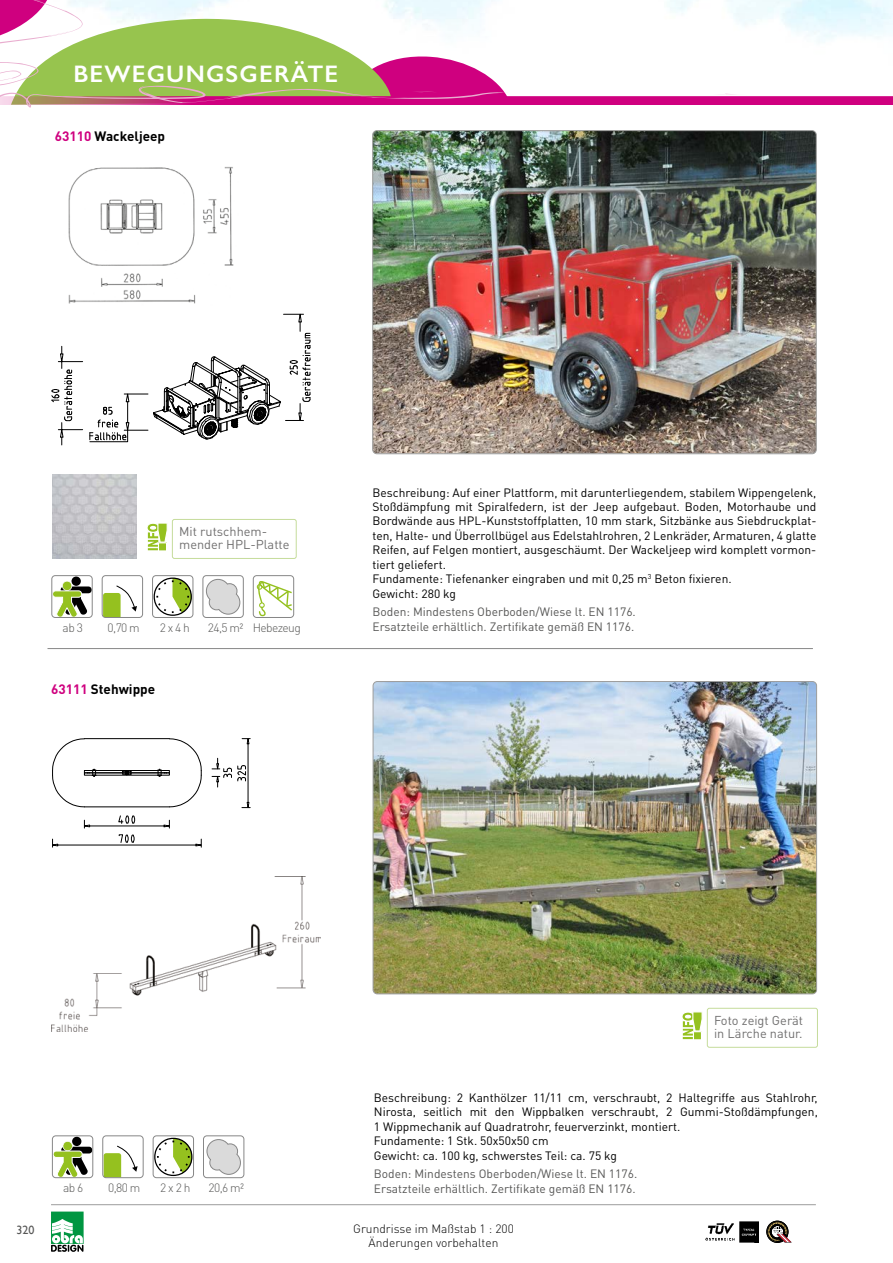
<style>
.page{position:relative;width:893px;height:1263px;background:#fff}
.page>*{position:absolute;margin:0;border:0;box-sizing:border-box;transform-origin:0 0}
.t1{font:600 24px "Gill Sans";letter-spacing:.05em;color:#fff}
.t2{font:700 13.5px "DIN Pro";color:#000}
.t3{font:12.75px/13.5px "DIN Pro";color:#706f6f}
.t4{font:12px/14.4px "DIN Pro";color:#000}
.t5{font:12px/14.4px "DIN Pro";color:#575756}
.t6{font:300 12px/14.4px "DIN Pro";color:#000;text-align:center}
.t7{font:300 12px "DIN Pro";letter-spacing:-.05em;color:#575756}
.t8{font:12px "Gill Sans";color:#575756}
.s1{color:#cf007f}
</style>
<div class="page">
<img style="left:706px;top:1221px;width:53px;height:21px">
<svg style="left:767px;top:1221px;width:24px;height:22px"></svg>
<hr style="left:51px;top:1204px;width:765px;height:1px;background:#9d9d9c">
<div style="left:72px;top:576px;width:9px;height:10px;background:#000;border-radius:50%"></div>
<svg style="left:53px;top:581px;width:38px;height:35px"></svg>
<div style="left:51px;top:575px;width:42px;height:43px;border:1px solid #878787;border-radius:3px"></div>
<svg style="left:104px;top:585px;width:33px;height:31px"></svg>
<div style="left:102px;top:575px;width:41px;height:43px;border:1px solid #878787;border-radius:3px"></div>
<svg style="left:154px;top:577px;width:37px;height:39px"></svg>
<div style="left:152px;top:575px;width:41px;height:43px;border:1px solid #878787;border-radius:3px"></div>
<svg style="left:206px;top:579px;width:35px;height:36px"></svg>
<div style="left:203px;top:575px;width:41px;height:43px;border:1px solid #878787;border-radius:3px"></div>
<svg style="left:257px;top:581px;width:35px;height:35px"></svg>
<div style="left:253px;top:575px;width:41px;height:43px;border:1px solid #878787;border-radius:3px"></div>
<img style="left:374px;top:131px;width:442px;height:322px">
<div style="left:372px;top:130px;width:444px;height:324px;border:1px solid #9d9d9c;border-radius:4px"></div>
<div style="left:72px;top:1137px;width:9px;height:9px;background:#000;border-radius:50%"></div>
<svg style="left:52px;top:1141px;width:40px;height:37px"></svg>
<div style="left:52px;top:1135px;width:41px;height:43px;border:1px solid #878787;border-radius:3px"></div>
<svg style="left:104px;top:1145px;width:34px;height:31px"></svg>
<div style="left:102px;top:1135px;width:42px;height:43px;border:1px solid #878787;border-radius:3px"></div>
<svg style="left:155px;top:1138px;width:37px;height:38px"></svg>
<div style="left:153px;top:1135px;width:41px;height:43px;border:1px solid #878787;border-radius:3px"></div>
<svg style="left:206px;top:1139px;width:35px;height:36px"></svg>
<div style="left:203px;top:1135px;width:41px;height:43px;border:1px solid #878787;border-radius:3px"></div>
<hr style="left:48px;top:648px;width:765px;height:1px;background:#878787">
<img style="left:373px;top:681px;width:444px;height:313px">
<div style="left:373px;top:681px;width:444px;height:313px;border:1px solid #9d9d9c;border-radius:4px"></div>
<img style="left:52px;top:876px;width:268px;height:155px">
<svg style="left:51px;top:346px;width:32px;height:99px"></svg>
<svg style="left:89px;top:313px;width:222px;height:129px"></svg>
<hr style="left:58px;top:845px;width:138px;height:1px;background:#000">
<svg style="left:52px;top:839px;width:6px;height:8px"></svg>
<svg style="left:195px;top:839px;width:7px;height:8px"></svg>
<svg style="left:119px;top:834px;width:15px;height:9px"></svg>
<hr style="left:90px;top:826px;width:74px;height:1px;background:#000">
<svg style="left:83px;top:820px;width:7px;height:8px"></svg>
<svg style="left:164px;top:820px;width:6px;height:8px"></svg>
<svg style="left:118px;top:815px;width:17px;height:9px"></svg>
<hr style="left:248px;top:744px;width:1px;height:58px;background:#000">
<svg style="left:242px;top:738px;width:8px;height:6px"></svg>
<svg style="left:242px;top:802px;width:8px;height:7px"></svg>
<svg style="left:212px;top:758px;width:34px;height:29px"></svg>
<div style="left:84px;top:770px;width:86px;height:3px;border:1px solid #000"></div>
<svg style="left:122px;top:770px;width:10px;height:3px"></svg>
<hr style="left:84px;top:807px;width:85px;height:1px;background:#000">
<svg style="left:157px;top:738px;width:45px;height:69px"></svg>
<hr style="left:84px;top:738px;width:85px;height:1px;background:#000">
<svg style="left:52px;top:738px;width:44px;height:69px"></svg>
<div style="left:172px;top:519px;width:125px;height:40px;border:1px solid #c5dc9b;border-radius:2px"></div>
<svg style="left:147px;top:523px;width:21px;height:28px"></svg>
<div style="left:707px;top:1008px;width:111px;height:40px;border:1px solid #c5dc9b;border-radius:2px"></div>
<svg style="left:682px;top:1012px;width:20px;height:28px"></svg>
<img style="left:52px;top:474px;width:85px;height:85px">
<img style="left:68px;top:167px;width:166px;height:137px">
<img style="left:509px;top:0;width:384px;height:97px">
<div style="left:0;top:97px;width:893px;height:8px;background:#cf007f"></div>
<svg style="left:713px;top:94px;width:34px;height:1px"></svg>
<svg style="left:0;top:0;width:509px;height:108px"></svg>
<svg style="left:51px;top:1211px;width:33px;height:41px"></svg>
<h1 class="t1" style="left:73px;top:59px;width:266px">BEWEGUNGSGERÄTE</h1>
<p class="t2" style="left:55px;top:127px;width:112px"><span class="s1">63110</span> Wackeljeep</p>
<p class="t3" style="left:179px;top:524px;width:112px">Mit rutschhem&shy;mender HPL-Platte</p>
<p class="t7" style="left:63px;top:620px;width:22px">ab 3</p>
<p class="t7" style="left:108px;top:620px;width:34px">0,70 m</p>
<p class="t7" style="left:160px;top:620px;width:32px">2 x 4 h</p>
<p class="t7" style="left:208px;top:620px;width:94px">24,5 m² Hebezeug</p>
<p class="t2" style="left:51px;top:680px;width:106px"><span class="s1">63111</span> Stehwippe</p>
<p class="t4" style="left:372px;top:485px;width:445px">Beschreibung: Auf einer Plattform, mit darunterliegendem, stabilem Wippengelenk, Stoßdämpfung mit Spiralfedern, ist der Jeep aufgebaut. Boden, Motorhaube und Bordwände aus HPL-Kunststoffplatten, 10 mm stark, Sitzbänke aus Siebdruckplat&shy;ten, Halte- und Überrollbügel aus Edelstahlrohren, 2 Lenkräder, Armaturen, 4 glatte Reifen, auf Felgen montiert, ausgeschäumt. Der Wackeljeep wird komplett vormon&shy;tiert geliefert.<br>Fundamente: Tiefenanker eingraben und mit 0,25 m<sup>3</sup> Beton fixieren.<br>Gewicht: 280 kg</p>
<p class="t5" style="left:372px;top:604px;width:265px">Boden: Mindestens Oberboden/Wiese lt. EN 1176.<br>Ersatzteile erhältlich. Zertifikate gemäß EN 1176.</p>
<p class="t8" style="left:17px;top:1222px;width:19px">320</p>
<p class="t7" style="left:63px;top:1180px;width:22px">ab 6</p>
<p class="t7" style="left:108px;top:1180px;width:34px">0,80 m</p>
<p class="t7" style="left:160px;top:1180px;width:32px">2 x 2 h</p>
<p class="t7" style="left:209px;top:1180px;width:37px">20,6 m²</p>
<p class="t3" style="left:714px;top:1013px;width:91px">Foto zeigt Gerät in Lärche natur.</p>
<p class="t4" style="left:374px;top:1090px;width:445px">Beschreibung: 2 Kanthölzer 11/11 cm, verschraubt, 2 Haltegriffe aus Stahlrohr, Nirosta, seitlich mit den Wippbalken verschraubt, 2 Gummi-Stoßdämpfungen, 1 Wippmechanik auf Quadratrohr, feuerverzinkt, montiert.<br>Fundamente: 1 Stk. 50x50x50 cm<br>Gewicht: ca. 100 kg, schwerstes Teil: ca. 75 kg</p>
<p class="t5" style="left:374px;top:1166px;width:265px">Boden: Mindestens Oberboden/Wiese lt. EN 1176.<br>Ersatzteile erhältlich. Zertifikate gemäß EN 1176.</p>
<p class="t6" style="left:353px;top:1220px;width:162px">Grundrisse im Maßstab 1 : 200<br>Änderungen vorbehalten</p>
</div>
